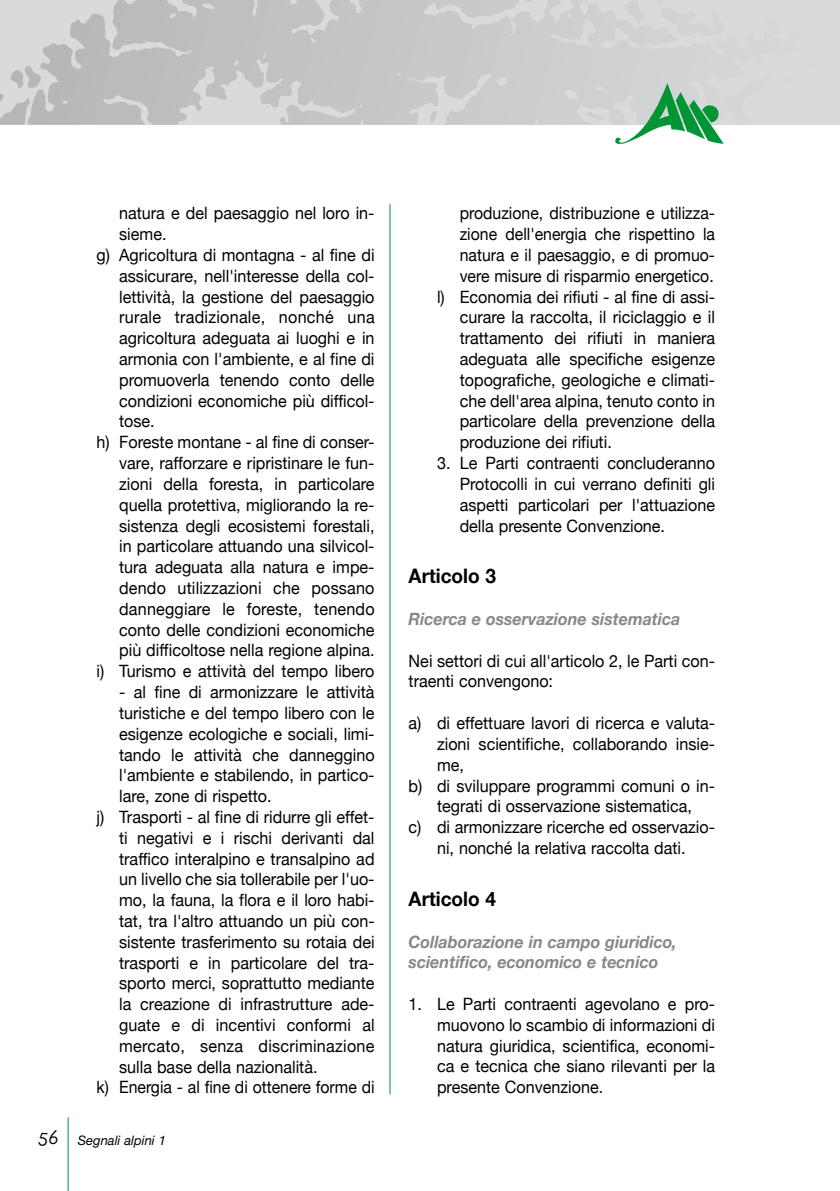
<style>
.page{position:relative;width:840px;height:1191px;background:#fff}
.page>*{position:absolute;margin:0;border:0;box-sizing:border-box;transform-origin:0 0}
.t1{font:700 20px "Helvetica Neue";color:#000;scale:.95 1}
.t2{font:17px/20.8px "Helvetica Neue";color:#000;text-align:justify;scale:.95 1}
.t3{font:17px "Helvetica Neue";color:#000;scale:.93 1}
.t4{font:italic 700 17px/20.8px "Helvetica Neue";color:#87888a;scale:.95 1}
.t5{font:italic 13px "Helvetica Neue";color:#000}
.s1{font-family:"Friday";font-style:normal;font-size:22px}
</style>
<div class="page">
<svg style="left:0;top:0;width:839px;height:125px;background:#cacbcd"></svg>
<svg style="left:422px;top:0;width:240px;height:36px;background:#cfd0d2"></svg>
<svg style="left:613px;top:83px;width:110px;height:61px"></svg>
<hr style="left:839px;top:0;width:1px;height:125px;background:#d9dadb">
<hr style="left:68px;top:1117px;width:1px;height:74px;background:#009534">
<hr style="left:389px;top:204px;width:1px;height:890px;background:#009534">
<p class="t2" style="left:119px;top:203px;width:270px">natura e del paesaggio nel loro in-</p>
<p class="t2" style="left:119px;top:223px;width:51px">sieme.</p>
<p class="t2" style="left:96px;top:244px;width:294px">g) Agricoltura di montagna - al fine di</p>
<p class="t2" style="left:119px;top:265px;width:270px">assicurare, nell'interesse della col-</p>
<p class="t2" style="left:119px;top:286px;width:270px">lettività, la gestione del paesaggio</p>
<p class="t2" style="left:119px;top:307px;width:270px">rurale tradizionale, nonché una</p>
<p class="t2" style="left:119px;top:327px;width:270px">agricoltura adeguata ai luoghi e in</p>
<p class="t2" style="left:119px;top:348px;width:270px">armonia con l'ambiente, e al fine di</p>
<p class="t2" style="left:119px;top:369px;width:270px">promuoverla tenendo conto delle</p>
<p class="t2" style="left:119px;top:390px;width:270px">condizioni economiche più difficol-</p>
<p class="t2" style="left:119px;top:411px;width:39px">tose.</p>
<p class="t2" style="left:96px;top:431px;width:294px">h) Foreste montane - al fine di conser-</p>
<p class="t2" style="left:119px;top:452px;width:270px">vare, rafforzare e ripristinare le fun-</p>
<p class="t2" style="left:119px;top:473px;width:270px">zioni della foresta, in particolare</p>
<p class="t2" style="left:119px;top:494px;width:270px">quella protettiva, migliorando la re-</p>
<p class="t2" style="left:119px;top:515px;width:270px">sistenza degli ecosistemi forestali,</p>
<p class="t2" style="left:119px;top:535px;width:270px">in particolare attuando una silvicol-</p>
<p class="t2" style="left:119px;top:556px;width:270px">tura adeguata alla natura e impe-</p>
<p class="t2" style="left:119px;top:577px;width:270px">dendo utilizzazioni che possano</p>
<p class="t2" style="left:119px;top:598px;width:270px">danneggiare le foreste, tenendo</p>
<p class="t2" style="left:119px;top:619px;width:270px">conto delle condizioni economiche</p>
<p class="t2" style="left:119px;top:640px;width:270px">più difficoltose nella regione alpina.</p>
<p class="t2" style="left:96px;top:660px;width:294px">i) Turismo e attività del tempo libero</p>
<p class="t2" style="left:119px;top:681px;width:270px">- al fine di armonizzare le attività</p>
<p class="t2" style="left:119px;top:702px;width:270px">turistiche e del tempo libero con le</p>
<p class="t2" style="left:119px;top:723px;width:270px">esigenze ecologiche e sociali, limi-</p>
<p class="t2" style="left:119px;top:744px;width:270px">tando le attività che danneggino</p>
<p class="t2" style="left:119px;top:764px;width:270px">l'ambiente e stabilendo, in partico-</p>
<p class="t2" style="left:119px;top:785px;width:162px">lare, zone di rispetto.</p>
<p class="t2" style="left:96px;top:806px;width:294px">j) Trasporti - al fine di ridurre gli effet-</p>
<p class="t2" style="left:119px;top:827px;width:270px">ti negativi e i rischi derivanti dal</p>
<p class="t2" style="left:119px;top:848px;width:270px">traffico interalpino e transalpino ad</p>
<p class="t2" style="left:119px;top:868px;width:270px">un livello che sia tollerabile per l'uo-</p>
<p class="t2" style="left:119px;top:889px;width:270px">mo, la fauna, la flora e il loro habi-</p>
<p class="t2" style="left:119px;top:910px;width:270px">tat, tra l'altro attuando un più con-</p>
<p class="t2" style="left:119px;top:931px;width:270px">sistente trasferimento su rotaia dei</p>
<p class="t2" style="left:119px;top:952px;width:270px">trasporti e in particolare del tra-</p>
<p class="t2" style="left:119px;top:972px;width:270px">sporto merci, soprattutto mediante</p>
<p class="t2" style="left:119px;top:993px;width:270px">la creazione di infrastrutture ade-</p>
<p class="t2" style="left:119px;top:1014px;width:270px">guate e di incentivi conformi al</p>
<p class="t2" style="left:119px;top:1035px;width:270px">mercato, senza discriminazione</p>
<p class="t2" style="left:119px;top:1056px;width:210px">sulla base della nazionalità.</p>
<p class="t3" style="left:96px;top:1077px;width:300px">k) Energia - al fine di ottenere forme di</p>
<p class="t5" style="left:38px;top:1132px;width:129px"><span class="s1">56</span> Segnali alpini 1</p>
<p class="t3" style="left:459px;top:203px;width:276px">produzione, distribuzione e utilizza-</p>
<p class="t3" style="left:459px;top:224px;width:276px">zione dell'energia che rispettino la</p>
<p class="t3" style="left:459px;top:245px;width:276px">natura e il paesaggio, e di promuo-</p>
<p class="t3" style="left:459px;top:265px;width:274px">vere misure di risparmio energetico.</p>
<p class="t2" style="left:437px;top:286px;width:294px">l) Economia dei rifiuti - al fine di assi-</p>
<p class="t2" style="left:459px;top:307px;width:270px">curare la raccolta, il riciclaggio e il</p>
<p class="t2" style="left:459px;top:327px;width:270px">trattamento dei rifiuti in maniera</p>
<p class="t2" style="left:459px;top:348px;width:270px">adeguata alle specifiche esigenze</p>
<p class="t2" style="left:459px;top:369px;width:270px">topografiche, geologiche e climati-</p>
<p class="t2" style="left:459px;top:390px;width:270px">che dell'area alpina, tenuto conto in</p>
<p class="t2" style="left:459px;top:411px;width:270px">particolare della prevenzione della</p>
<p class="t2" style="left:459px;top:431px;width:161px">produzione dei rifiuti.</p>
<p class="t2" style="left:459px;top:452px;width:270px;text-indent:-23px">3. Le Parti contraenti concluderanno Protocolli in cui verrano definiti gli aspetti particolari per l'attuazione della presente Convenzione.</p>
<p class="t1" style="left:408px;top:564px;width:93px">Articolo 3</p>
<p class="t4" style="left:408px;top:608px;width:287px">Ricerca e osservazione sistematica</p>
<p class="t2" style="left:408px;top:650px;width:324px">Nei settori di cui all'articolo 2, le Parti con&shy;traenti convengono:</p>
<p class="t2" style="left:408px;top:712px;width:324px">a) di effettuare lavori di ricerca e valuta-</p>
<p class="t2" style="left:437px;top:733px;width:294px">zioni scientifiche, collaborando insie-</p>
<p class="t2" style="left:437px;top:754px;width:30px">me,</p>
<p class="t2" style="left:408px;top:775px;width:324px">b) di sviluppare programmi comuni o in-</p>
<p class="t2" style="left:437px;top:795px;width:270px">tegrati di osservazione sistematica,</p>
<p class="t2" style="left:408px;top:816px;width:324px">c) di armonizzare ricerche ed osservazio-</p>
<p class="t2" style="left:437px;top:837px;width:263px">ni, nonché la relativa raccolta dati.</p>
<p class="t1" style="left:408px;top:886px;width:93px">Articolo 4</p>
<p class="t4" style="left:408px;top:930px;width:283px">Collaborazione in campo giuridico, scientifico, economico e tecnico</p>
<p class="t2" style="left:437px;top:993px;width:294px;text-indent:-28px">1. Le Parti contraenti agevolano e pro&shy;muovono lo scambio di informazioni di natura giuridica, scientifica, economi&shy;ca e tecnica che siano rilevanti per la presente Convenzione.</p>
</div>
